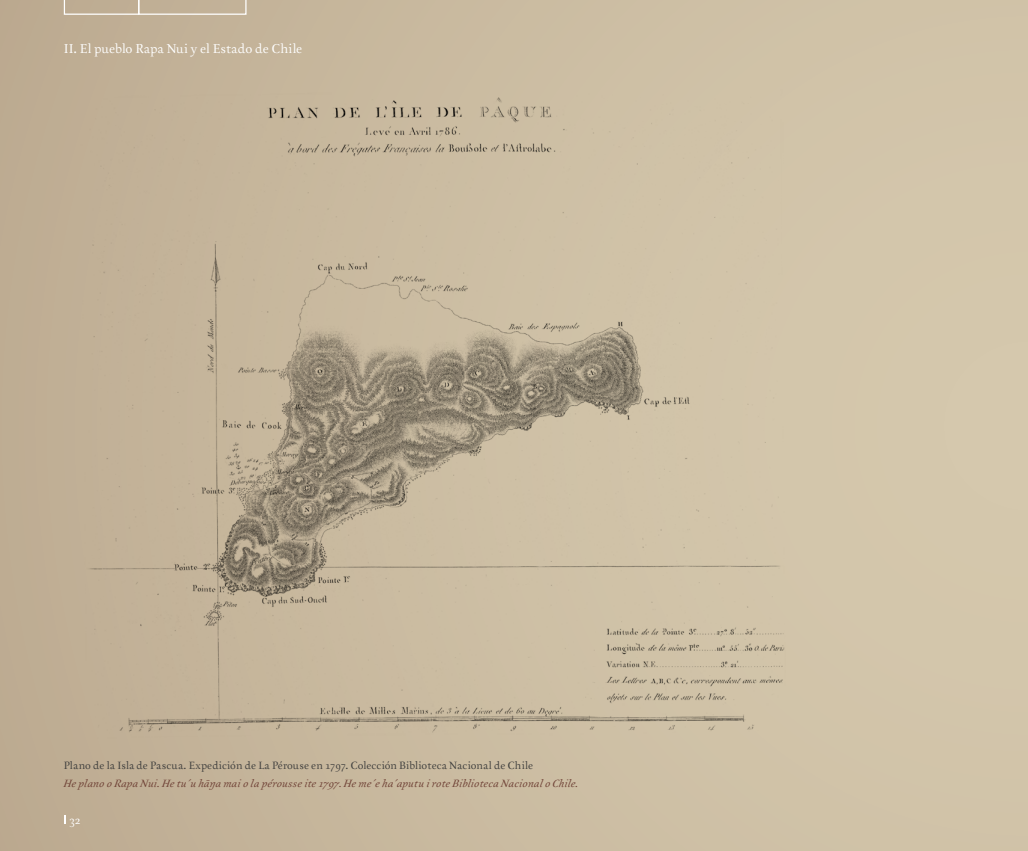
<style>
.page{position:relative;width:1028px;height:851px;background:#fff}
.page>*{position:absolute;margin:0;border:0;box-sizing:border-box;transform-origin:0 0}
.t1{font:13.75px "Australis Pro";letter-spacing:.005em;color:#fff}
.t2{font:12.5px "Australis Pro";color:#fff}
.t3{font:italic 11.25px "Australis Pro";letter-spacing:.005em;color:#714438;scale:1.1 1}
.t4{font:11.25px "Australis Pro";letter-spacing:.01em;color:#3c3c3b}
</style>
<div class="page">
<div style="left:0;top:0;width:1028px;height:850px;background:linear-gradient(to right,#beac93,#d6c9ae)"></div>
<img style="left:57px;top:78px;width:753px;height:660px">
<svg style="left:64px;top:0;width:182px;height:15px;background:#c6b69f"></svg>
<svg style="left:64px;top:815px;width:2px;height:8px"></svg>
<p class="t1" style="left:64px;top:41px;width:240px">II. El pueblo Rapa Nui y el Estado de Chile</p>
<p class="t4" style="left:64px;top:759px;width:471px">Plano de la Isla de Pascua. Expedición de La Pérouse en 1797. Colección Biblioteca Nacional de Chile</p>
<p class="t3" style="left:64px;top:776px;width:469px">He plano o Rapa Nui. He tu´u hāŋa mai o la pérousse ite 1797. He me´e ha´aputu i rote Biblioteca Nacional o Chile.</p>
<p class="t2" style="left:69px;top:812px;width:13px">32</p>
</div>
